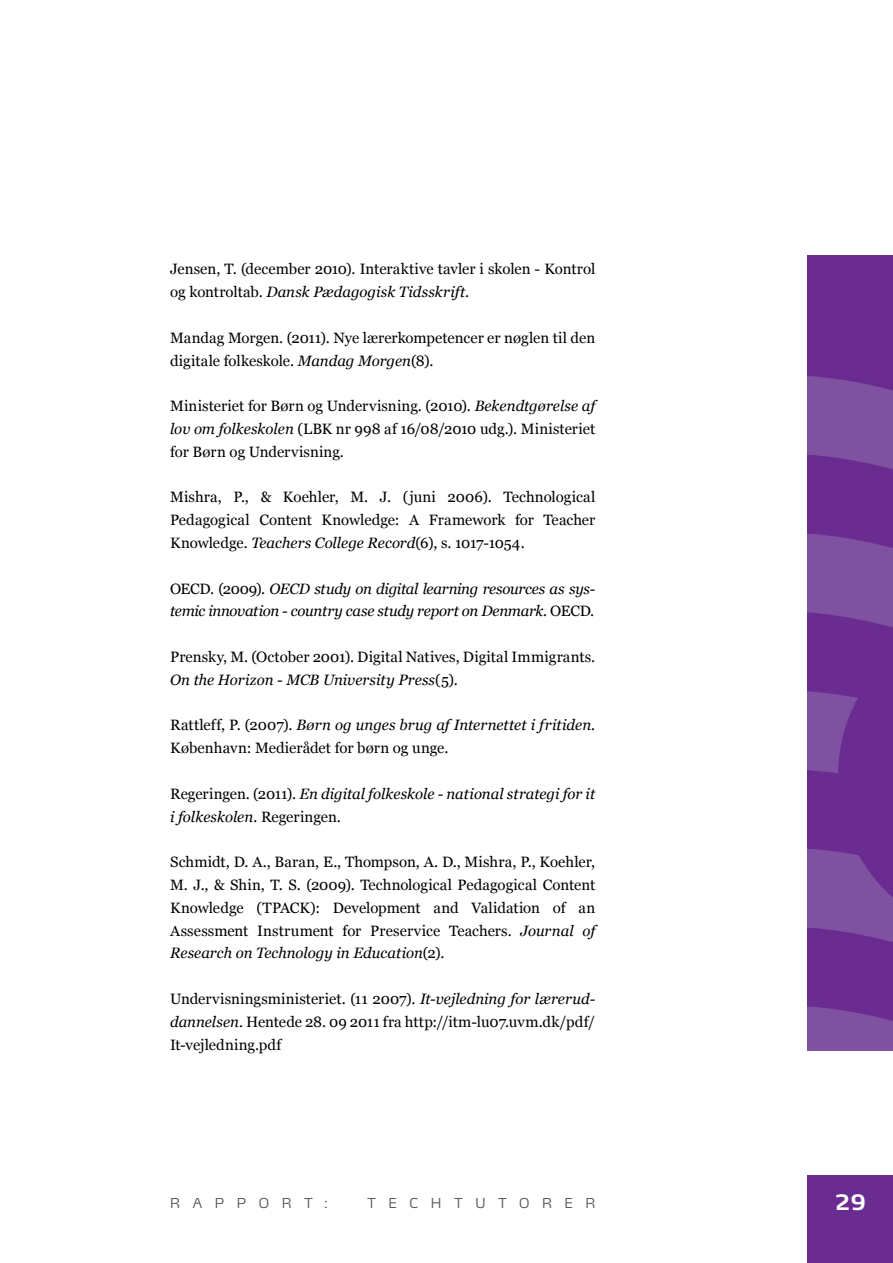
<style>
.page{position:relative;width:893px;height:1263px;background:#fff}
.page>*{position:absolute;margin:0;border:0;box-sizing:border-box;transform-origin:0 0}
.t1{font:700 21px "Max LF";color:#fff}
.t2{font:15px/22.8px "Georgia";letter-spacing:-.005em;color:#000}
.t3{font:italic 15px/22.8px "Georgia";letter-spacing:-.01em;color:#000}
.t4{font:300 13.5px "Max LF";letter-spacing:.94em;color:#58595b}
.s1{font-style:italic}
.s2{font-style:normal}
</style>
<div class="page">
<div style="left:808px;top:1176px;width:85px;height:87px;background:#6a2c91"></div>
<div style="left:808px;top:255px;width:85px;height:795px;background:#6a2c91"></div>
<svg style="left:808px;top:376px;width:85px;height:674px"></svg>
<p class="t2" style="left:170px;top:258px;width:427px">Jensen, T. (december 2010). Interaktive tavler i skolen - Kontrol og kontroltab. <span class="s1">Dansk Pædagogisk Tidsskrift</span>.</p>
<p class="t2" style="left:170px;top:326px;width:427px">Mandag Morgen. (2011). Nye lærerkompetencer er nøglen til den digitale folkeskole. <span class="s1">Mandag Morgen</span>(8).</p>
<p class="t2" style="left:170px;top:395px;width:427px;text-align:justify">Ministeriet for Børn og Undervisning. (2010). <span class="s1">Bekendtgørelse af lov om folkeskolen</span> (LBK nr 998 af 16/08/2010 udg.). Ministeriet for Børn og Undervisning.</p>
<p class="t2" style="left:170px;top:486px;width:427px;text-align:justify">Mishra, P., &amp; Koehler, M. J. (juni 2006). Technological Pedagogical Content Knowledge: A Framework for Teacher Knowledge. <span class="s1">Teachers College Record</span>(6), s. 1017-1054.</p>
<p class="t3" style="left:170px;top:577px;width:427px"><span class="s2">OECD. (2009).</span> OECD study on digital learning resources as sys&shy;temic innovation - country case study report on Denmark. <span class="s2">OECD.</span></p>
<p class="t2" style="left:170px;top:646px;width:427px">Prensky, M. (October 2001). Digital Natives, Digital Immigrants.<br><span class="s1">On the Horizon - MCB University Press</span>(5).</p>
<p class="t2" style="left:170px;top:714px;width:427px">Rattleff, P. (2007). <span class="s1">Børn og unges brug af Internettet i fritiden.<br></span>København: Medierådet for børn og unge.</p>
<p class="t3" style="left:170px;top:782px;width:427px"><span class="s2">Regeringen. (2011).</span> En digital folkeskole - national strategi for it i folkeskolen. <span class="s2">Regeringen.</span></p>
<p class="t2" style="left:170px;top:851px;width:427px;text-align:justify">Schmidt, D. A., Baran, E., Thompson, A. D., Mishra, P., Koehler, M. J., &amp; Shin, T. S. (2009). Technological Pedagogical Content Knowledge (TPACK): Development and Validation of an Assessment Instrument for Preservice Teachers. <span class="s1">Journal of Research on Technology in Education</span>(2).</p>
<p class="t2" style="left:170px;top:988px;width:427px;text-align:justify">Undervisningsministeriet. (11 2007). <span class="s1">It-vejledning for lærerud&shy;dannelsen.</span> Hentede 28. 09 2011 fra http://itm-lu07.uvm.dk/pdf/ It-vejledning.pdf</p>
<p class="t4" style="left:170px;top:1194px;width:160px">RAPPOR T:</p>
<p class="t4" style="left:367px;top:1194px;width:227px">TECHTUTOR ER</p>
<h1 class="t1" style="left:835px;top:1189px;width:32px">29</h1>
</div>
